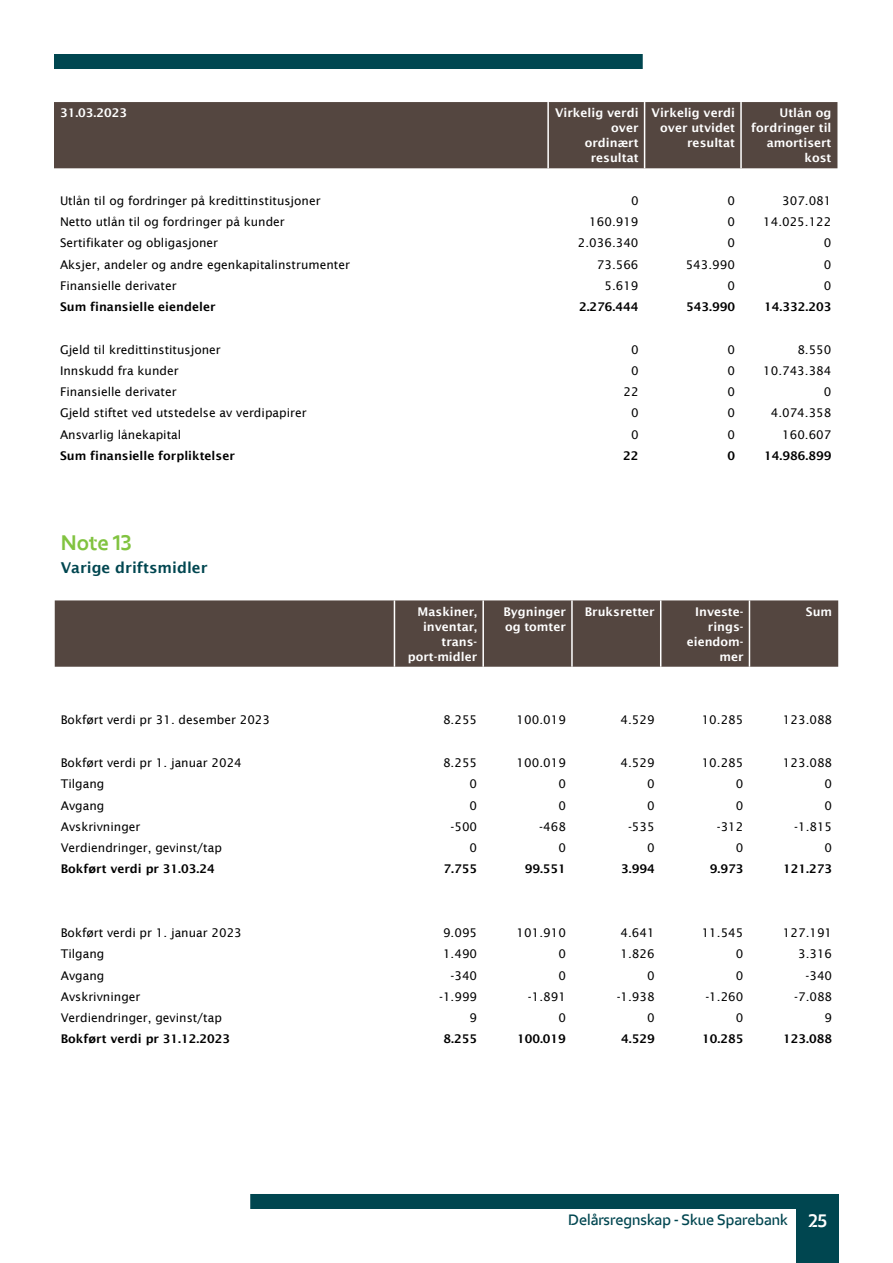
<style>
.page{position:relative;width:893px;height:1263px;background:#fff}
.page>*{position:absolute;margin:0;border:0;box-sizing:border-box;transform-origin:0 0}
.t1{font:700 21px "Eika";letter-spacing:-.005em;color:#81c340}
.t2{font:600 15px "Eika";color:#004650}
.t3{font:600 15px "Lucida Sans";color:#004650}
.t4{font:12px "Lucida Sans";color:#000}
.t5{font:600 12px/15px "Lucida Sans";color:#fff;text-align:right}
.t6{font:600 12px "Lucida Sans";color:#000}
.s1{font-weight:700;font-size:18px;color:#fff}
</style>
<div class="page">
<div style="left:796px;top:1209px;width:43px;height:54px;background:#004650"></div>
<div style="left:250px;top:1194px;width:589px;height:15px;background:#004650"></div>
<div style="left:54px;top:54px;width:589px;height:15px;background:#004650"></div>
<div style="left:54px;top:102px;width:783px;height:66px;background:#544640"></div>
<hr style="left:547px;top:102px;width:2px;height:66px;background:#fff">
<hr style="left:644px;top:102px;width:1px;height:66px;background:#fff">
<hr style="left:740px;top:102px;width:2px;height:66px;background:#fff">
<div style="left:55px;top:600px;width:783px;height:67px;background:#544640"></div>
<hr style="left:394px;top:600px;width:1px;height:67px;background:#fff">
<hr style="left:482px;top:600px;width:2px;height:67px;background:#fff">
<hr style="left:571px;top:600px;width:2px;height:67px;background:#fff">
<hr style="left:660px;top:600px;width:1px;height:67px;background:#fff">
<hr style="left:749px;top:600px;width:1px;height:67px;background:#fff">
<p class="t5" style="left:60px;top:105px;width:69px">31.03.2023</p>
<p class="t5" style="left:555px;top:105px;width:85px">Virkelig verdi</p>
<p class="t5" style="left:585px;top:120px;width:55px">over ordinært</p>
<p class="t5" style="left:591px;top:150px;width:49px">resultat</p>
<p class="t5" style="left:652px;top:105px;width:85px">Virkelig verdi</p>
<p class="t5" style="left:660px;top:120px;width:76px">over utvidet</p>
<p class="t5" style="left:687px;top:135px;width:49px">resultat</p>
<p class="t5" style="left:779px;top:105px;width:53px">Utlån og</p>
<p class="t5" style="left:751px;top:120px;width:82px">fordringer til</p>
<p class="t5" style="left:767px;top:135px;width:66px">amortisert kost</p>
<p class="t4" style="left:60px;top:194px;width:262px">Utlån til og fordringer på kredittinstitusjoner</p>
<p class="t4" style="left:631px;top:194px;width:9px">0</p>
<p class="t4" style="left:727px;top:194px;width:9px">0</p>
<p class="t4" style="left:782px;top:194px;width:51px">307.081</p>
<p class="t4" style="left:60px;top:215px;width:226px">Netto utlån til og fordringer på kunder</p>
<p class="t4" style="left:589px;top:215px;width:51px">160.919</p>
<p class="t4" style="left:727px;top:215px;width:9px">0</p>
<p class="t4" style="left:763px;top:215px;width:70px">14.025.122</p>
<p class="t4" style="left:60px;top:236px;width:160px">Sertifikater og obligasjoner</p>
<p class="t4" style="left:578px;top:236px;width:62px">2.036.340</p>
<p class="t4" style="left:727px;top:236px;width:9px">0</p>
<p class="t4" style="left:824px;top:236px;width:9px">0</p>
<p class="t4" style="left:60px;top:257px;width:291px">Aksjer, andeler og andre egenkapitalinstrumenter</p>
<p class="t4" style="left:597px;top:257px;width:43px">73.566</p>
<p class="t4" style="left:686px;top:257px;width:51px">543.990</p>
<p class="t4" style="left:824px;top:257px;width:9px">0</p>
<p class="t4" style="left:60px;top:279px;width:118px">Finansielle derivater</p>
<p class="t4" style="left:604px;top:279px;width:36px">5.619</p>
<p class="t4" style="left:727px;top:279px;width:9px">0</p>
<p class="t4" style="left:824px;top:279px;width:9px">0</p>
<p class="t6" style="left:60px;top:300px;width:157px">Sum finansielle eiendeler</p>
<p class="t6" style="left:579px;top:300px;width:61px">2.276.444</p>
<p class="t6" style="left:686px;top:300px;width:50px">543.990</p>
<p class="t6" style="left:764px;top:300px;width:69px">14.332.203</p>
<p class="t4" style="left:60px;top:342px;width:162px">Gjeld til kredittinstitusjoner</p>
<p class="t4" style="left:631px;top:342px;width:9px">0</p>
<p class="t4" style="left:727px;top:342px;width:9px">0</p>
<p class="t4" style="left:797px;top:342px;width:36px">8.550</p>
<p class="t4" style="left:60px;top:364px;width:120px">Innskudd fra kunder</p>
<p class="t4" style="left:631px;top:364px;width:9px">0</p>
<p class="t4" style="left:727px;top:364px;width:9px">0</p>
<p class="t4" style="left:763px;top:364px;width:70px">10.743.384</p>
<p class="t4" style="left:60px;top:385px;width:118px">Finansielle derivater</p>
<p class="t4" style="left:623px;top:385px;width:17px">22</p>
<p class="t4" style="left:727px;top:385px;width:9px">0</p>
<p class="t4" style="left:824px;top:385px;width:9px">0</p>
<p class="t4" style="left:60px;top:406px;width:248px">Gjeld stiftet ved utstedelse av verdipapirer</p>
<p class="t4" style="left:631px;top:406px;width:9px">0</p>
<p class="t4" style="left:727px;top:406px;width:9px">0</p>
<p class="t4" style="left:771px;top:406px;width:62px">4.074.358</p>
<p class="t4" style="left:60px;top:427px;width:123px">Ansvarlig lånekapital</p>
<p class="t4" style="left:631px;top:427px;width:9px">0</p>
<p class="t4" style="left:727px;top:427px;width:9px">0</p>
<p class="t4" style="left:782px;top:427px;width:51px">160.607</p>
<p class="t6" style="left:60px;top:449px;width:176px">Sum finansielle forpliktelser</p>
<p class="t6" style="left:623px;top:449px;width:17px">22</p>
<p class="t6" style="left:727px;top:449px;width:9px">0</p>
<p class="t6" style="left:764px;top:449px;width:69px">14.986.899</p>
<p class="t1" style="left:61px;top:529px;width:72px">Note 13</p>
<p class="t3" style="left:61px;top:559px;width:148px">Varige driftsmidler</p>
<p class="t5" style="left:408px;top:604px;width:71px">Maskiner, inventar, trans&shy;port-midler</p>
<p class="t5" style="left:503px;top:604px;width:64px;text-align:left">Bygninger og tomter</p>
<p class="t5" style="left:585px;top:604px;width:71px">Bruksretter</p>
<p class="t5" style="left:687px;top:604px;width:58px">Investe&shy;rings&shy;eiendom&shy;mer</p>
<p class="t5" style="left:806px;top:604px;width:28px">Sum</p>
<p class="t4" style="left:61px;top:713px;width:211px">Bokført verdi pr 31. desember 2023</p>
<p class="t4" style="left:443px;top:713px;width:36px">8.255</p>
<p class="t4" style="left:517px;top:713px;width:51px">100.019</p>
<p class="t4" style="left:621px;top:713px;width:36px">4.529</p>
<p class="t4" style="left:702px;top:713px;width:43px">10.285</p>
<p class="t4" style="left:783px;top:713px;width:51px">123.088</p>
<p class="t4" style="left:61px;top:756px;width:183px">Bokført verdi pr 1. januar 2024</p>
<p class="t4" style="left:443px;top:756px;width:36px">8.255</p>
<p class="t4" style="left:517px;top:756px;width:51px">100.019</p>
<p class="t4" style="left:621px;top:756px;width:36px">4.529</p>
<p class="t4" style="left:702px;top:756px;width:43px">10.285</p>
<p class="t4" style="left:783px;top:756px;width:51px">123.088</p>
<p class="t4" style="left:61px;top:777px;width:45px">Tilgang</p>
<p class="t4" style="left:470px;top:777px;width:9px">0</p>
<p class="t4" style="left:558px;top:777px;width:9px">0</p>
<p class="t4" style="left:647px;top:777px;width:9px">0</p>
<p class="t4" style="left:736px;top:777px;width:9px">0</p>
<p class="t4" style="left:825px;top:777px;width:9px">0</p>
<p class="t4" style="left:61px;top:798px;width:45px">Avgang</p>
<p class="t4" style="left:470px;top:798px;width:9px">0</p>
<p class="t4" style="left:558px;top:798px;width:9px">0</p>
<p class="t4" style="left:647px;top:798px;width:9px">0</p>
<p class="t4" style="left:736px;top:798px;width:9px">0</p>
<p class="t4" style="left:825px;top:798px;width:9px">0</p>
<p class="t4" style="left:61px;top:820px;width:81px">Avskrivninger</p>
<p class="t4" style="left:451px;top:820px;width:28px">-500</p>
<p class="t4" style="left:539px;top:820px;width:28px">-468</p>
<p class="t4" style="left:628px;top:820px;width:28px">-535</p>
<p class="t4" style="left:717px;top:820px;width:28px">-312</p>
<p class="t4" style="left:794px;top:820px;width:40px">-1.815</p>
<p class="t4" style="left:61px;top:841px;width:163px">Verdiendringer, gevinst/tap</p>
<p class="t4" style="left:470px;top:841px;width:9px">0</p>
<p class="t4" style="left:558px;top:841px;width:9px">0</p>
<p class="t4" style="left:647px;top:841px;width:9px">0</p>
<p class="t4" style="left:736px;top:841px;width:9px">0</p>
<p class="t4" style="left:825px;top:841px;width:9px">0</p>
<p class="t6" style="left:61px;top:862px;width:156px">Bokført verdi pr 31.03.24</p>
<p class="t6" style="left:444px;top:862px;width:35px">7.755</p>
<p class="t6" style="left:525px;top:862px;width:43px">99.551</p>
<p class="t6" style="left:621px;top:862px;width:35px">3.994</p>
<p class="t6" style="left:710px;top:862px;width:35px">9.973</p>
<p class="t6" style="left:783px;top:862px;width:50px">121.273</p>
<p class="t4" style="left:61px;top:926px;width:183px">Bokført verdi pr 1. januar 2023</p>
<p class="t4" style="left:443px;top:926px;width:36px">9.095</p>
<p class="t4" style="left:517px;top:926px;width:51px">101.910</p>
<p class="t4" style="left:621px;top:926px;width:36px">4.641</p>
<p class="t4" style="left:702px;top:926px;width:43px">11.545</p>
<p class="t4" style="left:783px;top:926px;width:51px">127.191</p>
<p class="t4" style="left:61px;top:947px;width:45px">Tilgang</p>
<p class="t4" style="left:443px;top:947px;width:36px">1.490</p>
<p class="t4" style="left:558px;top:947px;width:9px">0</p>
<p class="t4" style="left:621px;top:947px;width:36px">1.826</p>
<p class="t4" style="left:736px;top:947px;width:9px">0</p>
<p class="t4" style="left:798px;top:947px;width:36px">3.316</p>
<p class="t4" style="left:61px;top:968px;width:45px">Avgang</p>
<p class="t4" style="left:451px;top:968px;width:28px">-340</p>
<p class="t4" style="left:558px;top:968px;width:9px">0</p>
<p class="t4" style="left:647px;top:968px;width:9px">0</p>
<p class="t4" style="left:736px;top:968px;width:9px">0</p>
<p class="t4" style="left:805px;top:968px;width:28px">-340</p>
<p class="t4" style="left:61px;top:990px;width:81px">Avskrivninger</p>
<p class="t4" style="left:439px;top:990px;width:40px">-1.999</p>
<p class="t4" style="left:528px;top:990px;width:40px">-1.891</p>
<p class="t4" style="left:617px;top:990px;width:40px">-1.938</p>
<p class="t4" style="left:705px;top:990px;width:40px">-1.260</p>
<p class="t4" style="left:794px;top:990px;width:40px">-7.088</p>
<p class="t4" style="left:61px;top:1011px;width:163px">Verdiendringer, gevinst/tap</p>
<p class="t4" style="left:470px;top:1011px;width:9px">9</p>
<p class="t4" style="left:558px;top:1011px;width:9px">0</p>
<p class="t4" style="left:647px;top:1011px;width:9px">0</p>
<p class="t4" style="left:736px;top:1011px;width:9px">0</p>
<p class="t4" style="left:825px;top:1011px;width:9px">9</p>
<p class="t6" style="left:61px;top:1032px;width:171px">Bokført verdi pr 31.12.2023</p>
<p class="t6" style="left:444px;top:1032px;width:35px">8.255</p>
<p class="t6" style="left:517px;top:1032px;width:50px">100.019</p>
<p class="t6" style="left:621px;top:1032px;width:35px">4.529</p>
<p class="t6" style="left:702px;top:1032px;width:43px">10.285</p>
<p class="t6" style="left:783px;top:1032px;width:50px">123.088</p>
<p class="t2" style="left:568px;top:1211px;width:260px">Delårsregnskap - Skue Sparebank <span class="s1">25</span></p>
</div>
